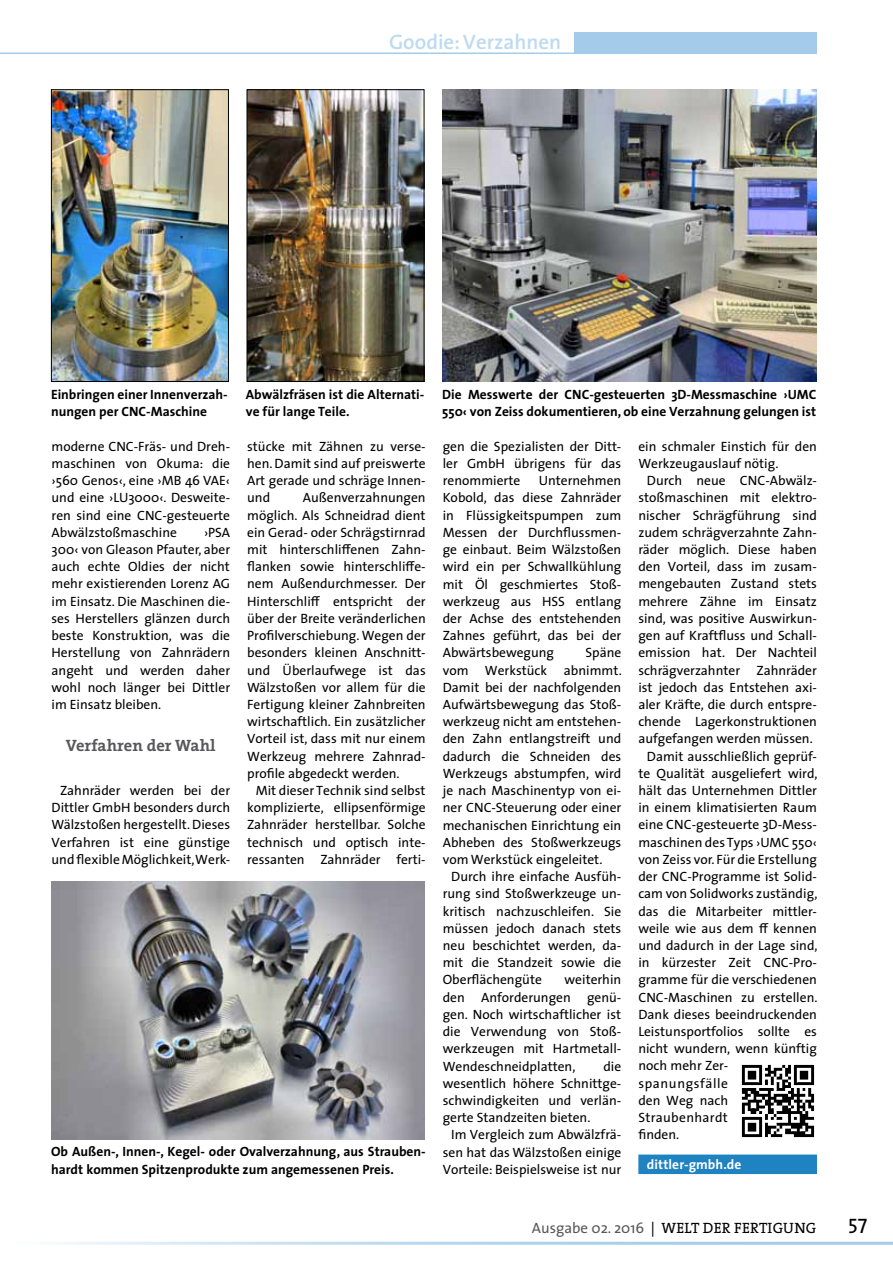
<style>
.page{position:relative;width:893px;height:1263px;background:#fff}
.page>*{position:absolute;margin:0;border:0;box-sizing:border-box;transform-origin:0 0}
.t1{font:600 21px "The Sans";color:#bddaf0}
.t2{font:21px "The Sans Regular Caps";color:#000}
.t3{font:700 16.5px "The Serif";color:#58585a}
.t4{font:15px "The Serif";letter-spacing:.015em;color:#000}
.t5{font:13.5px/17.2px "The Sans";color:#000;text-align:justify}
.t6{font:700 13.5px/17.2px "The Sans";color:#000}
.t7{font:700 13.5px "The Sans";letter-spacing:.005em;color:#fff}
.t8{font:13.5px "The Sans";letter-spacing:.045em;color:#000}
.t9{font:13.5px "The Sans";letter-spacing:.025em;color:#000}
.s1{font-family:"The Sans";color:#58585a}
.s2{font-family:"The Sans"}
</style>
<div class="page">
<div style="left:574px;top:33px;width:242px;height:21px;background:#a4ccea"></div>
<hr style="left:0;top:53px;width:636px;height:1px;background:#a4ccea">
<hr style="left:17px;top:1242px;width:876px;height:3px;background:#a4ccea">
<div style="left:638px;top:1154px;width:179px;height:20px;background:#1f82c1"></div>
<img style="left:741px;top:1064px;width:74px;height:74px">
<img style="left:442px;top:89px;width:375px;height:293px">
<img style="left:51px;top:881px;width:374px;height:258px">
<img style="left:249px;top:91px;width:173px;height:289px">
<div style="left:247px;top:89px;width:177px;height:293px;border:1px solid #000"></div>
<img style="left:53px;top:91px;width:174px;height:289px">
<div style="left:51px;top:89px;width:178px;height:293px;border:1px solid #000"></div>
<h1 class="t1" style="left:389px;top:24px;width:174px">Goodie: Verzahnen</h1>
<p class="t6" style="left:51px;top:386px;width:178px">Einbringen einer Innenverzah&shy;nungen per CNC-Maschine</p>
<p class="t6" style="left:246px;top:386px;width:180px">Abwälzfräsen ist die Alternati&shy;ve für lange Teile.</p>
<p class="t6" style="left:442px;top:386px;width:376px">Die Messwerte der CNC-gesteuerten 3D-Messmaschine ›UMC<br>550‹ von Zeiss dokumentieren, ob eine Verzahnung gelungen ist</p>
<p class="t5" style="left:52px;top:437px;width:180px">moderne CNC-Fräs- und Dreh&shy;maschinen von Okuma: die ›560 Genos‹, eine ›MB 46 VAE‹ und eine ›LU3000‹. Desweite&shy;ren sind eine CNC-gesteuerte Abwälzstoßmaschine</p>
<p class="t5" style="left:52px;top:523px;width:180px;text-indent:152px">›PSA 300‹ von Gleason Pfauter, aber auch echte Oldies der nicht mehr existierenden Lorenz AG im Einsatz. Die Maschinen die&shy;ses Herstellers glänzen durch beste Konstruktion, was die Herstellung von Zahnrädern angeht und werden daher wohl noch länger bei Dittler im Einsatz bleiben.</p>
<p class="t3" style="left:66px;top:731px;width:151px">Verfahren der Wahl</p>
<p class="t5" style="left:52px;top:781px;width:180px;text-indent:9px">Zahnräder werden bei der Dittler GmbH besonders durch Wälzstoßen hergestellt. Dieses Verfahren ist eine günstige und flexible Möglichkeit, Werk-</p>
<p class="t5" style="left:247px;top:437px;width:180px">stücke mit Zähnen zu verse&shy;hen. Damit sind auf preiswerte Art gerade und schräge Innen&shy;und</p>
<p class="t5" style="left:247px;top:489px;width:180px;text-indent:56px">Außenverzahnungen möglich. Als Schneidrad dient ein Gerad- oder Schrägstirnrad mit hinterschliffenen Zahn&shy;flanken sowie hinterschliffe&shy;nem Außendurchmesser. Der Hinterschliff entspricht der über der Breite veränderlichen Profilverschiebung. Wegen der besonders kleinen Anschnitt&shy;und Überlaufwege ist das Wälzstoßen vor allem für die Fertigung kleiner Zahnbreiten wirtschaftlich. Ein zusätzlicher Vorteil ist, dass mit nur einem Werkzeug mehrere Zahnrad&shy;profile abgedeckt werden.</p>
<p class="t5" style="left:247px;top:781px;width:180px;text-indent:9px">Mit dieser Technik sind selbst komplizierte, ellipsenförmige Zahnräder herstellbar. Solche technisch und optisch inte&shy;ressanten Zahnräder ferti-</p>
<p class="t6" style="left:51px;top:1143px;width:376px">Ob Außen-, Innen-, Kegel- oder Ovalverzahnung, aus Strauben&shy;hardt kommen Spitzenprodukte zum angemessenen Preis.</p>
<p class="t5" style="left:443px;top:437px;width:180px">gen die Spezialisten der Ditt&shy;ler GmbH übrigens für das renommierte</p>
<p class="t5" style="left:443px;top:472px;width:180px;text-indent:96px">Unternehmen Kobold, das diese Zahnräder in Flüssigkeitspumpen zum Messen der Durchflussmen&shy;ge einbaut. Beim Wälzstoßen wird ein per Schwallkühlung mit Öl geschmiertes Stoß&shy;werkzeug aus HSS entlang der Achse des entstehenden Zahnes geführt, das bei der Abwärtsbewegung</p>
<p class="t5" style="left:443px;top:644px;width:181px;text-indent:143px">Späne vom Werkstück abnimmt.<br>Damit bei der nachfolgenden Aufwärtsbewegung das Stoß&shy;werkzeug nicht am entstehen&shy;den Zahn entlangstreift und dadurch die Schneiden des Werkzeugs abstumpfen, wird je nach Maschinentyp von ei&shy;ner CNC-Steuerung oder einer mechanischen Einrichtung ein Abheben des Stoßwerkzeugs vom Werkstück eingeleitet.</p>
<p class="t5" style="left:443px;top:867px;width:180px;text-indent:9px">Durch ihre einfache Ausfüh&shy;rung sind Stoßwerkzeuge un&shy;kritisch nachzuschleifen. Sie müssen jedoch danach stets neu beschichtet werden, da&shy;mit die Standzeit sowie die Oberflächengüte</p>
<p class="t5" style="left:443px;top:971px;width:180px;text-indent:122px">weiterhin den Anforderungen genü&shy;gen. Noch wirtschaftlicher ist die Verwendung von Stoß&shy;werkzeugen mit Hartmetall-Wendeschneidplatten,</p>
<p class="t5" style="left:443px;top:1057px;width:180px;text-indent:161px">die wesentlich höhere Schnittge&shy;schwindigkeiten und verlän&shy;gerte Standzeiten bieten.</p>
<p class="t5" style="left:443px;top:1126px;width:180px;text-indent:9px">Im Vergleich zum Abwälzfrä&shy;sen hat das Wälzstoßen einige Vorteile: Beispielsweise ist nur</p>
<p class="t5" style="left:638px;top:437px;width:180px">ein schmaler Einstich für den<br>Werkzeugauslauf nötig.</p>
<p class="t5" style="left:647px;top:472px;width:172px">Durch neue CNC-Abwälz-</p>
<p class="t5" style="left:638px;top:489px;width:180px">stoßmaschinen mit elektro-</p>
<p class="t5" style="left:638px;top:506px;width:180px">nischer Schrägführung sind</p>
<p class="t5" style="left:638px;top:523px;width:180px">zudem schrägverzahnte Zahn-</p>
<p class="t5" style="left:638px;top:540px;width:180px">räder möglich. Diese haben</p>
<p class="t5" style="left:638px;top:558px;width:180px">den Vorteil, dass im zusam-</p>
<p class="t5" style="left:638px;top:575px;width:180px">mengebauten Zustand stets</p>
<p class="t5" style="left:638px;top:592px;width:180px">mehrere Zähne im Einsatz</p>
<p class="t5" style="left:638px;top:609px;width:180px">sind, was positive Auswirkun-</p>
<p class="t5" style="left:638px;top:626px;width:179px">gen auf Kraftfluss und Schall-</p>
<p class="t5" style="left:638px;top:644px;width:180px">emission hat. Der Nachteil</p>
<p class="t5" style="left:638px;top:661px;width:180px">schrägverzahnter Zahnräder</p>
<p class="t5" style="left:638px;top:678px;width:180px">ist jedoch das Entstehen axi-</p>
<p class="t5" style="left:638px;top:695px;width:180px">aler Kräfte, die durch entspre-</p>
<p class="t5" style="left:638px;top:712px;width:180px">chende Lagerkonstruktionen</p>
<p class="t5" style="left:638px;top:730px;width:176px">aufgefangen werden müssen.</p>
<p class="t5" style="left:647px;top:747px;width:172px">Damit ausschließlich geprüf-</p>
<p class="t5" style="left:638px;top:764px;width:181px">te Qualität ausgeliefert wird,</p>
<p class="t5" style="left:638px;top:781px;width:180px">hält das Unternehmen Dittler</p>
<p class="t5" style="left:638px;top:799px;width:180px">in einem klimatisierten Raum</p>
<p class="t5" style="left:638px;top:816px;width:180px">eine CNC-gesteuerte 3D-Mess-</p>
<p class="t5" style="left:638px;top:833px;width:180px">maschinen des Typs ›UMC 550‹</p>
<p class="t5" style="left:638px;top:850px;width:180px">von Zeiss vor. Für die Erstellung</p>
<p class="t5" style="left:638px;top:867px;width:180px">der CNC-Programme ist Solid-</p>
<p class="t5" style="left:638px;top:885px;width:181px">cam von Solidworks zuständig,</p>
<p class="t5" style="left:638px;top:902px;width:180px">das die Mitarbeiter mittler-</p>
<p class="t5" style="left:638px;top:919px;width:180px">weile wie aus dem ff kennen</p>
<p class="t5" style="left:638px;top:936px;width:181px">und dadurch in der Lage sind,</p>
<p class="t5" style="left:638px;top:953px;width:180px">in kürzester Zeit CNC-Pro-</p>
<p class="t5" style="left:638px;top:971px;width:180px">gramme für die verschiedenen</p>
<p class="t5" style="left:638px;top:988px;width:181px">CNC-Maschinen zu erstellen.</p>
<p class="t5" style="left:638px;top:1005px;width:180px">Dank dieses beeindruckenden</p>
<p class="t5" style="left:638px;top:1022px;width:180px">Leistunsportfolios sollte es</p>
<p class="t5" style="left:638px;top:1040px;width:180px">nicht wundern, wenn künftig</p>
<p class="t5" style="left:638px;top:1057px;width:91px">noch mehr Zer-</p>
<p class="t8" style="left:638px;top:1072px;width:91px">spanungsfälle</p>
<p class="t5" style="left:638px;top:1091px;width:91px">den Weg nach</p>
<p class="t9" style="left:638px;top:1106px;width:91px">Straubenhardt</p>
<p class="t5" style="left:638px;top:1126px;width:42px">finden.</p>
<p class="t7" style="left:647px;top:1153px;width:96px">dittler-gmbh.de</p>
<p class="t4" style="left:532px;top:1216px;width:286px"><span class="s1">Ausgabe 02. 2016</span> <span class="s2">|</span> WELT DER FERTIGUNG</p>
<h1 class="t2" style="left:848px;top:1214px;width:21px">57</h1>
</div>
